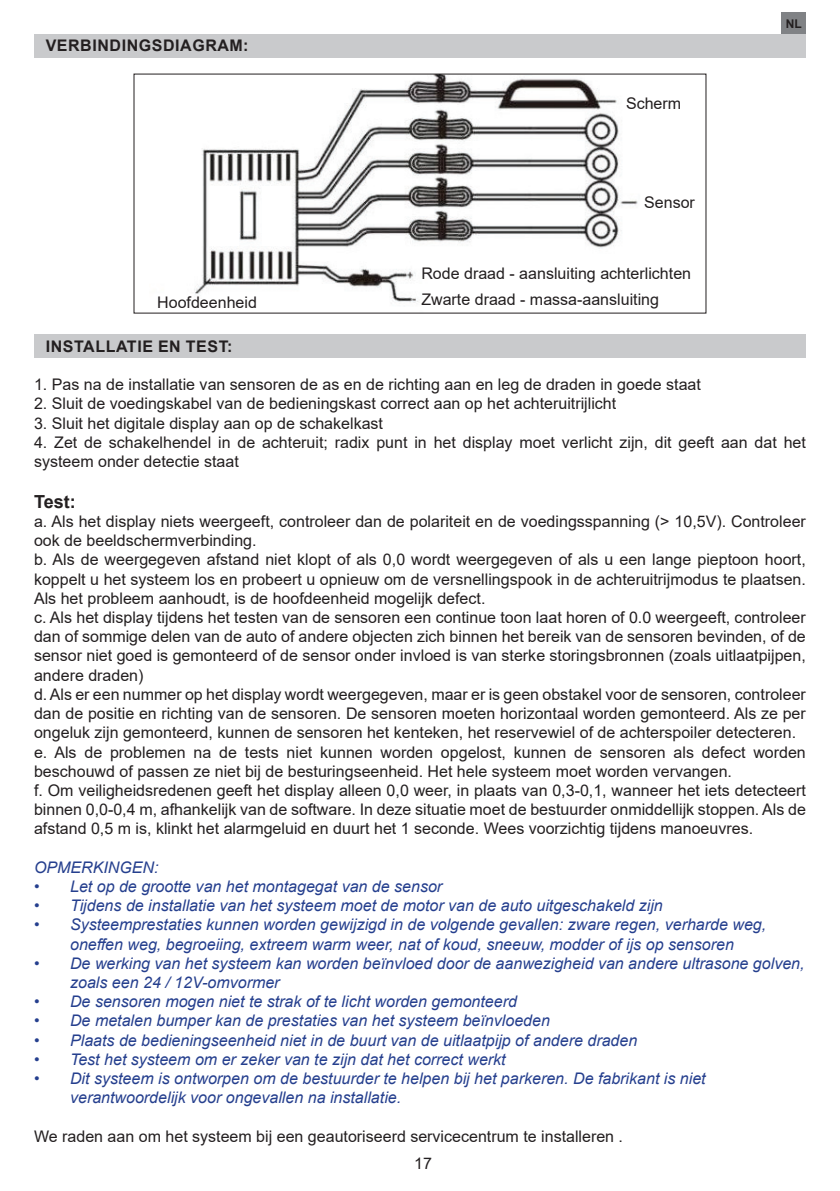
<style>
.page{position:relative;width:840px;height:1191px;background:#fff}
.page>*{position:absolute;margin:0;border:0;box-sizing:border-box;transform-origin:0 0}
.Bold{font:700 18px "Arial";color:#231f20}
.t1{font:16px/19.2px "Arial";color:#231f20;text-align:justify}
.Note{font:italic 16px/19.2px "Arial";color:#253f8e}
.UPPERCASE_TITLE{font:700 16px "Arial";letter-spacing:.035em;color:#231f20}
.t2{font:700 12px "Arial";color:#231f20}
</style>
<div class="page">
<div style="left:781px;top:12px;width:24px;height:22px;background:#808285"></div>
<div style="left:34px;top:34px;width:771px;height:24px;background:#c9cacc"></div>
<div style="left:34px;top:334px;width:771px;height:24px;background:#c9cacc"></div>
<img style="left:194px;top:76px;width:444px;height:227px">
<p class="UPPERCASE_TITLE" style="left:46px;top:34px;width:204px">VERBINDINGSDIAGRAM:</p>
<p class="t1" style="left:625px;top:94px;width:57px">Scherm</p>
<p class="t1" style="left:643px;top:192px;width:52px">Sensor</p>
<p class="t1" style="left:421px;top:263px;width:271px">Rode draad - aansluiting achterlichten</p>
<p class="t1" style="left:157px;top:293px;width:101px">Hoofdeenheid</p>
<p class="t1" style="left:421px;top:290px;width:239px">Zwarte draad - massa-aansluiting</p>
<p class="t2" style="left:785px;top:15px;width:17px">NL</p>
<p class="UPPERCASE_TITLE" style="left:46px;top:335px;width:188px">INSTALLATIE EN TEST:</p>
<p class="t1" style="left:34px;top:375px;width:668px">1. Pas na de installatie van sensoren de as en de richting aan en leg de draden in goede staat</p>
<p class="t1" style="left:34px;top:394px;width:583px">2. Sluit de voedingskabel van de bedieningskast correct aan op het achteruitrijlicht</p>
<p class="t1" style="left:34px;top:413px;width:350px">3. Sluit het digitale display aan op de schakelkast</p>
<p class="t1" style="left:34px;top:432px;width:773px">4. Zet de schakelhendel in de achteruit; radix punt in het display moet verlicht zijn, dit geeft aan dat het systeem onder detectie staat</p>
<p class="Bold" style="left:34px;top:489px;width:43px">Test:</p>
<p class="t1" style="left:34px;top:512px;width:772px">a. Als het display niets weergeeft, controleer dan de polariteit en de voedingsspanning (&gt; 10,5V). Controleer ook de beeldschermverbinding.</p>
<p class="t1" style="left:34px;top:550px;width:773px">b. Als de weergegeven afstand niet klopt of als 0,0 wordt weergegeven of als u een lange pieptoon hoort, koppelt u het systeem los en probeert u opnieuw om de versnellingspook in de achteruitrijmodus te plaatsen.<br>Als het probleem aanhoudt, is de hoofdeenheid mogelijk defect.</p>
<p class="t1" style="left:34px;top:608px;width:772px">c. Als het display tijdens het testen van de sensoren een continue toon laat horen of 0.0 weergeeft, controleer dan of sommige delen van de auto of andere objecten zich binnen het bereik van de sensoren bevinden, of de sensor niet goed is gemonteerd of de sensor onder invloed is van sterke storingsbronnen (zoals uitlaatpijpen, andere draden)</p>
<p class="t1" style="left:34px;top:684px;width:773px">d. Als er een nummer op het display wordt weergegeven, maar er is geen obstakel voor de sensoren, controleer dan de positie en richting van de sensoren. De sensoren moeten horizontaal worden gemonteerd. Als ze per ongeluk zijn gemonteerd, kunnen de sensoren het kenteken, het reservewiel of de achterspoiler detecteren.</p>
<p class="t1" style="left:34px;top:742px;width:772px">e. Als de problemen na de tests niet kunnen worden opgelost, kunnen de sensoren als defect worden beschouwd of passen ze niet bij de besturingseenheid. Het hele systeem moet worden vervangen.</p>
<p class="t1" style="left:34px;top:780px;width:773px">f. Om veiligheidsredenen geeft het display alleen 0,0 weer, in plaats van 0,3-0,1, wanneer het iets detecteert binnen 0,0-0,4 m, afhankelijk van de software. In deze situatie moet de bestuurder onmiddellijk stoppen. Als de afstand 0,5 m is, klinkt het alarmgeluid en duurt het 1 seconde. Wees voorzichtig tijdens manoeuvres.</p>
<p class="Note" style="left:34px;top:857px;width:126px">OPMERKINGEN:</p>
<p class="Note" style="left:34px;top:877px;width:409px">• Let op de grootte van het montagegat van de sensor</p>
<p class="Note" style="left:34px;top:896px;width:630px">• Tijdens de installatie van het systeem moet de motor van de auto uitgeschakeld zijn</p>
<p class="Note" style="left:34px;top:915px;width:733px;text-align:center">• Systeemprestaties kunnen worden gewijzigd in de volgende gevallen: zware regen, verharde weg, oneffen weg, begroeiing, extreem warm weer, nat of koud, sneeuw, modder of ijs op sensoren</p>
<p class="Note" style="left:70px;top:953px;width:735px;text-indent:-36px">• De werking van het systeem kan worden beïnvloed door de aanwezigheid van andere ultrasone golven, zoals een 24 / 12V-omvormer</p>
<p class="Note" style="left:34px;top:992px;width:484px">• De sensoren mogen niet te strak of te licht worden gemonteerd</p>
<p class="Note" style="left:34px;top:1011px;width:517px">• De metalen bumper kan de prestaties van het systeem beïnvloeden</p>
<p class="Note" style="left:34px;top:1030px;width:604px">• Plaats de bedieningseenheid niet in de buurt van de uitlaatpijp of andere draden</p>
<p class="Note" style="left:34px;top:1049px;width:473px">• Test het systeem om er zeker van te zijn dat het correct werkt</p>
<p class="Note" style="left:70px;top:1069px;width:636px;text-indent:-36px">• Dit systeem is ontworpen om de bestuurder te helpen bij het parkeren. De fabrikant is niet verantwoordelijk voor ongevallen na installatie.</p>
<p class="t1" style="left:34px;top:1126px;width:590px">We raden aan om het systeem bij een geautoriseerd servicecentrum te installeren .</p>
<p class="t1" style="left:414px;top:1153px;width:19px">17</p>
</div>
